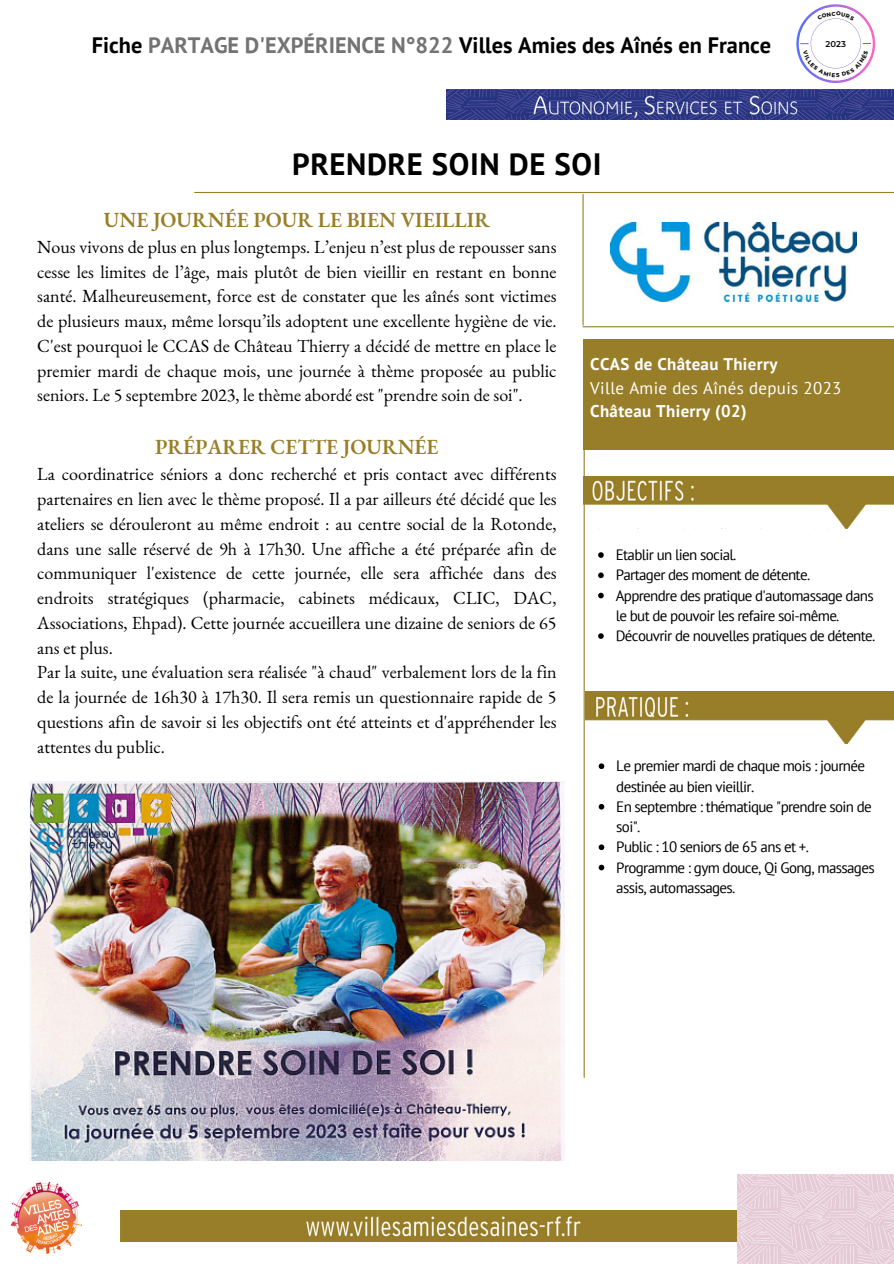
<style>
.page{position:relative;width:894px;height:1264px;background:#fff}
.page>*{position:absolute;margin:0;border:0;box-sizing:border-box;transform-origin:0 0}
.t1{font:700 30.75px "PT Sans";letter-spacing:.02em;color:#000}
.t2{font:700 22.35px "PT Sans";color:#000}
.t3{font:600 21px "EB Garamond";color:#987e28}
.t4{font:18px/24.8px "EB Garamond";color:#000;text-align:justify}
.t5{font:700 16.95px/23.4px "PT Sans";letter-spacing:.02em;color:#fff}
.t6{font:15px/20.2px "PT Sans";letter-spacing:-.045em;color:#000}
.t7{font:600 8.4px "Montserrat";color:#000}
.s1{color:#737373}
.s2{font-weight:400}
</style>
<div class="page">
<hr style="left:583px;top:412px;width:1px;height:665px;background:#987e28">
<img style="left:120px;top:1210px;width:617px;height:31px">
<img style="left:737px;top:1174px;width:156px;height:89px">
<img style="left:585px;top:691px;width:308px;height:52px">
<img style="left:583px;top:476px;width:310px;height:52px">
<div style="left:583px;top:339px;width:310px;height:111px;background:#987e28"></div>
<hr style="left:195px;top:192px;width:698px;height:1px;background:#987e28">
<hr style="left:582px;top:194px;width:1px;height:131px;background:#987e28">
<hr style="left:583px;top:326px;width:310px;height:1px;background:#987e28">
<img style="left:12px;top:1182px;width:69px;height:71px">
<img style="left:610px;top:222px;width:245px;height:79px">
<img style="left:446px;top:90px;width:447px;height:29px">
<img style="left:29px;top:781px;width:536px;height:379px">
<svg style="left:598px;top:552px;width:5px;height:6px"></svg>
<svg style="left:598px;top:572px;width:5px;height:6px"></svg>
<svg style="left:598px;top:592px;width:5px;height:6px"></svg>
<svg style="left:598px;top:633px;width:5px;height:6px"></svg>
<svg style="left:598px;top:763px;width:6px;height:6px"></svg>
<svg style="left:598px;top:804px;width:6px;height:5px"></svg>
<svg style="left:598px;top:844px;width:6px;height:6px"></svg>
<svg style="left:598px;top:864px;width:6px;height:6px"></svg>
<svg style="left:796px;top:4px;width:78px;height:79px"></svg>
<p class="t2" style="left:92px;top:31px;width:680px">Fiche <span class="s1">PARTAGE D'EXPÉRIENCE N°822</span> Villes Amies des Aînés en France</p>
<p class="t1" style="left:292px;top:144px;width:311px">PRENDRE SOIN DE SOI</p>
<p class="t7" style="left:825px;top:39px;width:22px">2023</p>
<p class="t3" style="left:104px;top:206px;width:387px">UNE JOURNÉE POUR LE BIEN VIEILLIR</p>
<p class="t4" style="left:37px;top:234px;width:520px">Nous vivons de plus en plus longtemps. L’enjeu n’est plus de repousser sans cesse les limites de l’âge, mais plutôt de bien vieillir en restant en bonne santé. Malheureusement, force est de constater que les aînés sont victimes de plusieurs maux, même lorsqu’ils adoptent une excellente hygiène de vie.<br>C'est pourquoi le CCAS de Château Thierry a décidé de mettre en place le premier mardi de chaque mois, une journée à thème proposée au public seniors. Le 5 septembre 2023, le thème abordé est "prendre soin de soi".</p>
<p class="t3" style="left:155px;top:433px;width:285px">PRÉPARER CETTE JOURNÉE</p>
<p class="t4" style="left:37px;top:461px;width:520px;text-align:left">La coordinatrice séniors a donc recherché et pris contact avec différents partenaires en lien avec le thème proposé. Il a par ailleurs été décidé que les ateliers se dérouleront au même endroit : au centre social de la Rotonde, dans une salle réservé de 9h à 17h30. Une affiche a été préparée afin de communiquer l'existence de cette journée, elle sera affichée dans des endroits stratégiques (pharmacie, cabinets médicaux, CLIC, DAC, Associations, Ehpad). Cette journée accueillera une dizaine de seniors de 65 ans et plus.<br>Par la suite, une évaluation sera réalisée "à chaud" verbalement lors de la fin de la journée de 16h30 à 17h30. Il sera remis un questionnaire rapide de 5 questions afin de savoir si les objectifs ont été atteints et d'appréhender les attentes du public.</p>
<p class="t5" style="left:590px;top:352px;width:253px">CCAS de Château Thierry<br><span class="s2">Ville Amie des Aînés depuis 2023<br></span>Château Thierry (02)</p>
<p class="t6" style="left:615px;top:544px;width:122px">Etablir un lien social.</p>
<p class="t6" style="left:615px;top:564px;width:196px">Partager des moment de détente.</p>
<p class="t6" style="left:615px;top:585px;width:259px">Apprendre des pratique d'automassage dans le but de pouvoir les refaire soi-même.</p>
<p class="t6" style="left:615px;top:625px;width:261px">Découvrir de nouvelles pratiques de détente.</p>
<p class="t6" style="left:616px;top:755px;width:250px">Le premier mardi de chaque mois : journée destinée au bien vieillir.</p>
<p class="t6" style="left:616px;top:796px;width:257px">En septembre : thématique "prendre soin de soi".</p>
<p class="t6" style="left:616px;top:836px;width:194px">Public : 10 seniors de 65 ans et +.</p>
<p class="t6" style="left:616px;top:856px;width:260px">Programme : gym douce, Qi Gong, massages assis, automassages.</p>
</div>
